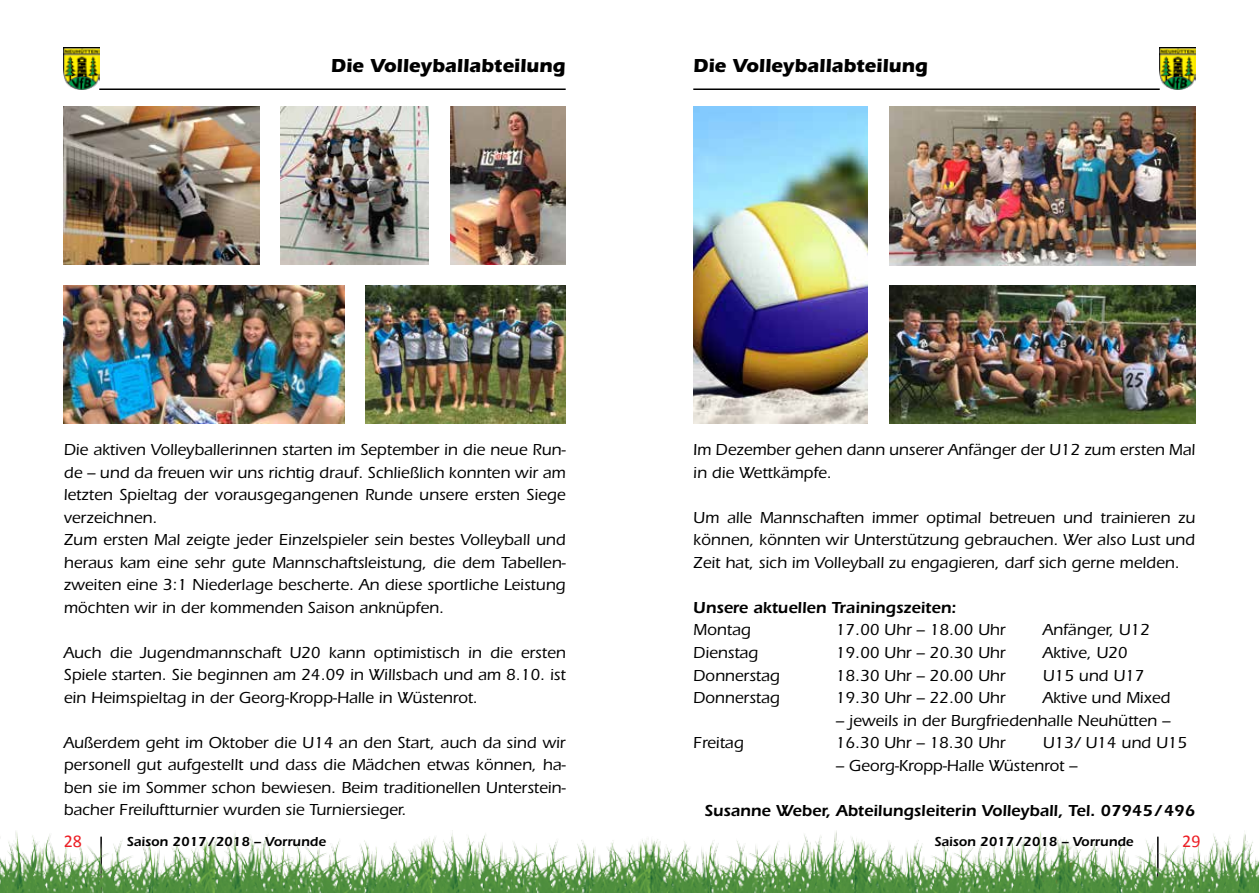
<style>
.page{position:relative;width:1259px;height:893px;background:#fff}
.page>*{position:absolute;margin:0;border:0;box-sizing:border-box;transform-origin:0 0}
.t1{font:700 19.5px "ITC Eras Std";color:#000}
.t2{font:18px "Calibri";color:#ed1d24}
.t3{font:500 16.5px/22.5px "ITC Eras Std";color:#000;text-align:justify}
.t4{font:600 16.5px "ITC Eras Std";color:#000}
.t5{font:600 13.5px "ITC Eras Std";color:#000}
</style>
<div class="page">
<img style="left:0;top:831px;width:1259px;height:62px">
<hr style="left:99px;top:88px;width:467px;height:2px;background:#000">
<hr style="left:693px;top:88px;width:466px;height:2px;background:#000">
<svg style="left:566px;top:831px;width:63px;height:62px"></svg>
<svg style="left:629px;top:831px;width:64px;height:62px"></svg>
<img style="left:64px;top:47px;width:35px;height:43px">
<img style="left:1160px;top:47px;width:35px;height:43px">
<img style="left:889px;top:286px;width:306px;height:137px">
<img style="left:889px;top:107px;width:306px;height:158px">
<img style="left:450px;top:107px;width:116px;height:158px">
<img style="left:64px;top:286px;width:280px;height:137px">
<img style="left:366px;top:286px;width:200px;height:137px">
<img style="left:281px;top:107px;width:148px;height:158px">
<img style="left:64px;top:107px;width:196px;height:158px">
<img style="left:693px;top:107px;width:175px;height:316px">
<p class="t1" style="left:331px;top:54px;width:236px">Die Volleyballabteilung</p>
<p class="t1" style="left:693px;top:54px;width:236px">Die Volleyballabteilung</p>
<p class="t3" style="left:64px;top:439px;width:503px;text-align:left">Die aktiven Volleyballerinnen starten im September in die neue Run&shy;de – und da freuen wir uns richtig drauf. Schließlich konnten wir am letzten Spieltag der vorausgegangenen Runde unsere ersten Siege verzeichnen.<br>Zum ersten Mal zeigte jeder Einzelspieler sein bestes Volleyball und heraus kam eine sehr gute Mannschaftsleistung, die dem Tabellen&shy;zweiten eine 3:1 Niederlage bescherte. An diese sportliche Leistung möchten wir in der kommenden Saison anknüpfen.</p>
<p class="t3" style="left:64px;top:641px;width:503px">Auch die Jugendmannschaft U20 kann optimistisch in die ersten Spiele starten. Sie beginnen am 24.09 in Willsbach und am 8.10. ist ein Heimspieltag in der Georg-Kropp-Halle in Wüstenrot.</p>
<p class="t3" style="left:64px;top:731px;width:503px">Außerdem geht im Oktober die U14 an den Start, auch da sind wir personell gut aufgestellt und dass die Mädchen etwas können, ha&shy;ben sie im Sommer schon bewiesen. Beim traditionellen Unterstein&shy;bacher Freiluftturnier wurden sie Turniersieger.</p>
<p class="t3" style="left:693px;top:439px;width:503px">Im Dezember gehen dann unserer Anfänger der U12 zum ersten Mal in die Wettkämpfe.</p>
<p class="t3" style="left:693px;top:506px;width:503px">Um alle Mannschaften immer optimal betreuen und trainieren zu können, könnten wir Unterstützung gebrauchen. Wer also Lust und Zeit hat, sich im Volleyball zu engagieren, darf sich gerne melden.</p>
<p class="t4" style="left:693px;top:598px;width:265px">Unsere aktuellen Trainingszeiten:</p>
<p class="t3" style="left:693px;top:619px;width:59px">Montag</p>
<p class="t3" style="left:836px;top:619px;width:171px">17.00 Uhr – 18.00 Uhr</p>
<p class="t3" style="left:1043px;top:619px;width:108px">Anfänger, U12</p>
<p class="t3" style="left:693px;top:641px;width:67px">Dienstag</p>
<p class="t3" style="left:836px;top:641px;width:171px">19.00 Uhr – 20.30 Uhr</p>
<p class="t3" style="left:1043px;top:641px;width:86px">Aktive, U20</p>
<p class="t3" style="left:693px;top:664px;width:88px">Donnerstag</p>
<p class="t3" style="left:836px;top:664px;width:171px">18.30 Uhr – 20.00 Uhr</p>
<p class="t3" style="left:1043px;top:664px;width:103px">U15 und U17</p>
<p class="t3" style="left:693px;top:686px;width:88px">Donnerstag</p>
<p class="t3" style="left:836px;top:686px;width:171px">19.30 Uhr – 22.00 Uhr</p>
<p class="t3" style="left:1043px;top:686px;width:129px">Aktive und Mixed</p>
<p class="t3" style="left:836px;top:709px;width:336px">– jeweils in der Burgfriedenhalle Neuhütten –</p>
<p class="t3" style="left:693px;top:731px;width:52px">Freitag</p>
<p class="t3" style="left:836px;top:731px;width:171px">16.30 Uhr – 18.30 Uhr</p>
<p class="t3" style="left:1042px;top:731px;width:146px">U13/ U14 und U15</p>
<p class="t3" style="left:835px;top:754px;width:243px">– Georg-Kropp-Halle Wüstenrot –</p>
<p class="t4" style="left:704px;top:800px;width:492px">Susanne Weber, Abteilungsleiterin Volleyball, Tel. 07945/496</p>
<p class="t2" style="left:64px;top:829px;width:20px">28</p>
<p class="t5" style="left:127px;top:833px;width:201px">Saison 2017/2018 – Vorrunde</p>
<p class="t5" style="left:934px;top:833px;width:201px">Saison 2017/2018 – Vorrunde</p>
<p class="t2" style="left:1182px;top:829px;width:20px">29</p>
</div>
